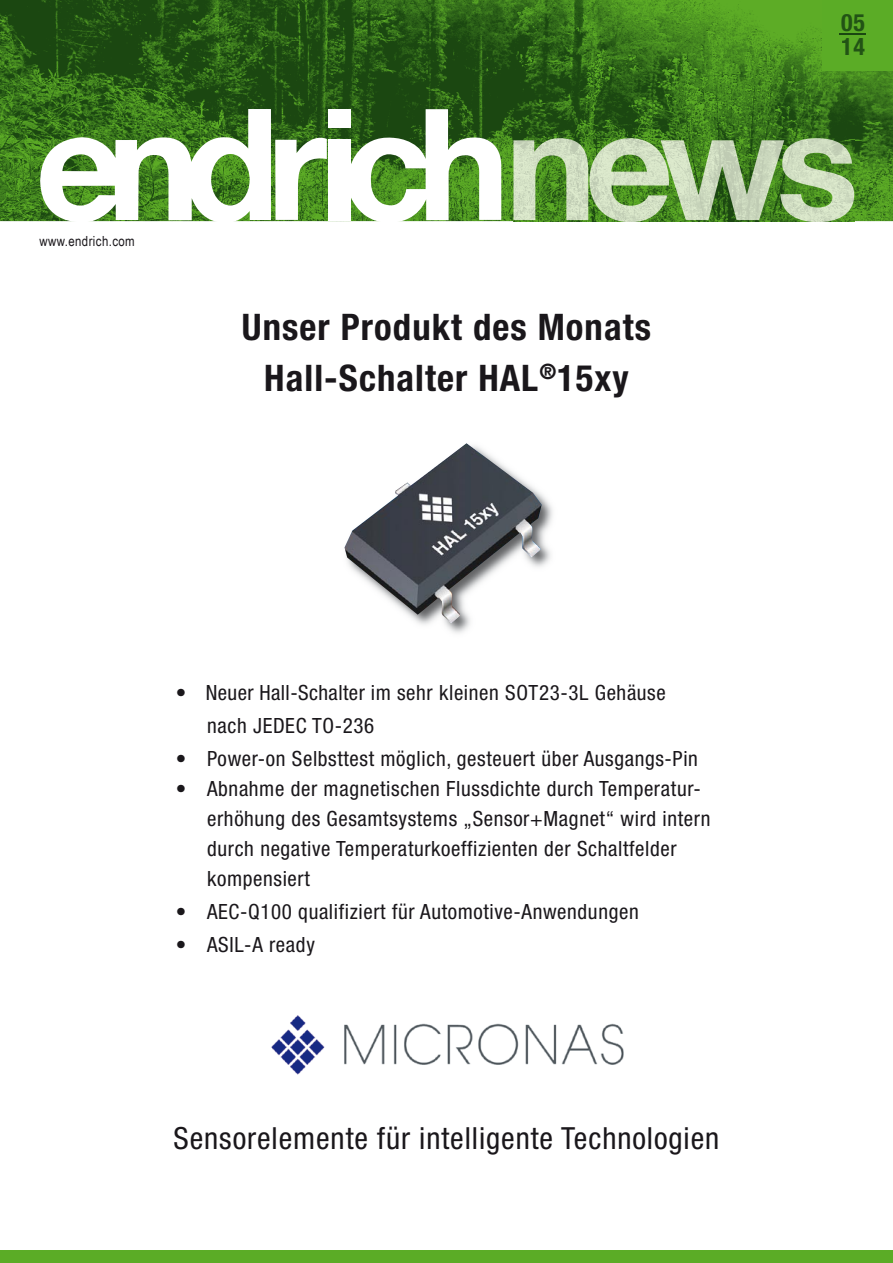
<style>
.page{position:relative;width:893px;height:1263px;background:#fff}
.page>*{position:absolute;margin:0;border:0;box-sizing:border-box;transform-origin:0 0}
.t1{font:700 condensed 36.6px/51.3px "Helvetica Neue LT Std";letter-spacing:.03em;color:#1a171b;text-align:center}
.t2{font:condensed 30.6px "Helvetica Neue LT Std";letter-spacing:.03em;color:#1a171b}
.t3{font:700 condensed 24px/24px "Helvetica Neue LT Std";color:#225315}
.t4{font:condensed 21px/30px "Helvetica Neue LT Std";letter-spacing:.03em;color:#1a171b}
.t5{font:13.95px "Arial Narrow";letter-spacing:.03em;color:#1a171b}
</style>
<div class="page">
<img style="left:0;top:0;width:893px;height:221px">
<div style="left:0;top:1250px;width:893px;height:13px;background:#5bac26"></div>
<div style="left:822px;top:0;width:71px;height:71px;background:#5bac26"></div>
<div style="left:328px;top:109px;width:23px;height:19px;background:#fff"></div>
<div style="left:328px;top:140px;width:23px;height:81px;background:#fff"></div>
<svg style="left:351px;top:109px;width:150px;height:113px"></svg>
<img style="left:513px;top:138px;width:341px;height:83px">
<svg style="left:32px;top:109px;width:295px;height:113px"></svg>
<hr style="left:839px;top:33px;width:27px;height:2px;background:#1a4711">
<img style="left:271px;top:1015px;width:353px;height:60px">
<img style="left:419px;top:494px;width:134px;height:139px">
<img style="left:344px;top:443px;width:198px;height:180px">
<p class="t5" style="left:39px;top:231px;width:97px">www.endrich.com</p>
<h1 class="t1" style="left:242px;top:300px;width:410px">Unser Produkt des Monats<br>Hall-Schalter HAL<sup>®</sup>15xy</h1>
<p class="t4" style="left:207px;top:676px;width:460px;line-height:33px;text-indent:-31px">• Neuer Hall-Schalter im sehr kleinen SOT23-3L Gehäuse nach JEDEC TO-236</p>
<p class="t4" style="left:176px;top:743px;width:524px">• Power-on Selbsttest möglich, gesteuert über Ausgangs-Pin</p>
<p class="t4" style="left:207px;top:773px;width:505px;text-indent:-31px">• Abnahme der magnetischen Flussdichte durch Temperatur&shy;erhöhung des Gesamtsystems „Sensor+Magnet“ wird intern durch negative Temperaturkoeffizienten der Schaltfelder kompensiert</p>
<p class="t4" style="left:176px;top:896px;width:465px">• AEC-Q100 qualifiziert für Automotive-Anwendungen</p>
<p class="t4" style="left:176px;top:929px;width:141px">• ASIL-A ready</p>
<h2 class="t2" style="left:174px;top:1120px;width:547px">Sensorelemente für intelligente Technologien</h2>
<p class="t3" style="left:841px;top:10px;width:25px">05<br>14</p>
</div>
